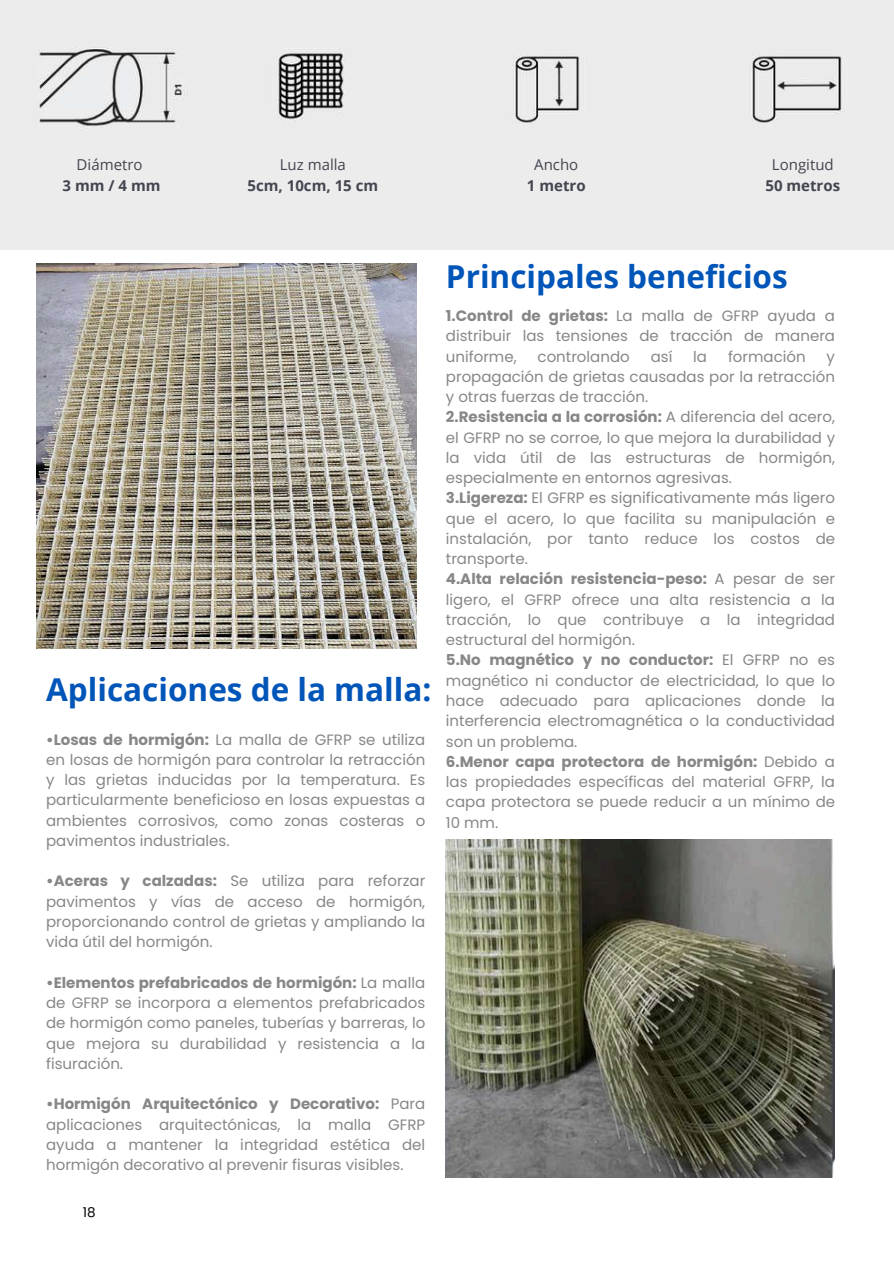
<style>
.page{position:relative;width:894px;height:1264px;background:#fff}
.page>*{position:absolute;margin:0;border:0;box-sizing:border-box;transform-origin:0 0}
.t1{font:700 31.5px "Open Sans";color:#0055b8}
.t2{font:15px/20.2px "Poppins";color:#878787;text-align:justify}
.t3{font:700 15px "Open Sans";color:#43454f}
.t4{font:15px "Open Sans";color:#43454f}
.t5{font:13.5px "Poppins";color:#000}
.s1{font-weight:700}
</style>
<div class="page">
<div style="left:0;top:0;width:893px;height:250px;background:#ececed"></div>
<img style="left:446px;top:839px;width:388px;height:338px">
<img style="left:38px;top:47px;width:804px;height:82px">
<img style="left:37px;top:263px;width:379px;height:385px">
<p class="t4" style="left:77px;top:154px;width:67px">Diámetro</p>
<p class="t3" style="left:63px;top:175px;width:99px">3mm/4mm</p>
<p class="t4" style="left:280px;top:154px;width:68px">Luz malla</p>
<p class="t3" style="left:247px;top:175px;width:132px">5cm, 10cm, 15 cm</p>
<p class="t4" style="left:534px;top:154px;width:46px">Ancho</p>
<p class="t3" style="left:527px;top:175px;width:60px">1 metro</p>
<p class="t4" style="left:771px;top:154px;width:63px">Longitud</p>
<p class="t3" style="left:765px;top:175px;width:76px">50 metros</p>
<h1 class="t1" style="left:46px;top:667px;width:387px">Aplicaciones de la malla:</h1>
<p class="t2" style="left:46px;top:729px;width:380px"><span class="s1">•Losas de hormigón:</span> La malla de GFRP se utiliza en losas de hormigón para controlar la retracción y las grietas inducidas por la temperatura. Es particularmente beneficioso en losas expuestas a ambientes corrosivos, como zonas costeras o pavimentos industriales.</p>
<p class="t2" style="left:46px;top:871px;width:380px"><span class="s1">•Aceras y calzadas:</span> Se utiliza para reforzar pavimentos y vías de acceso de hormigón, proporcionando control de grietas y ampliando la vida útil del hormigón.</p>
<p class="t2" style="left:46px;top:972px;width:380px"><span class="s1">•Elementos prefabricados de hormigón:</span> La malla de GFRP se incorpora a elementos prefabricados de hormigón como paneles, tuberías y barreras, lo que mejora su durabilidad y resistencia a la fisuración.</p>
<p class="t2" style="left:46px;top:1093px;width:380px"><span class="s1">•Hormigón Arquitectónico y Decorativo:</span> Para aplicaciones arquitectónicas, la malla GFRP ayuda a mantener la integridad estética del hormigón decorativo al prevenir fisuras visibles.</p>
<p class="t5" style="left:83px;top:1203px;width:14px">18</p>
<h1 class="t1" style="left:446px;top:254px;width:343px">Principales beneficios</h1>
<p class="t2" style="left:446px;top:306px;width:390px"><span class="s1">1.Control de grietas:</span> La malla de GFRP ayuda a distribuir las tensiones de tracción de manera uniforme,</p>
<p class="t2" style="left:537px;top:346px;width:94px">controlando</p>
<p class="t2" style="left:650px;top:346px;width:23px">así</p>
<p class="t2" style="left:693px;top:346px;width:15px">la</p>
<p class="t2" style="left:727px;top:346px;width:79px">formación</p>
<p class="t2" style="left:446px;top:346px;width:390px;text-align:left;text-indent:380px">y propagación de grietas causadas por la retracción y otras fuerzas de tracción.<br><span class="s1">2.Resistencia a la corrosión:</span> A diferencia del acero, el GFRP no se corroe, lo que mejora la durabilidad y la vida útil de las estructuras de hormigón, especialmente en entornos agresivas.<br><span class="s1">3.Ligereza:</span> El GFRP es significativamente más ligero que el acero, lo que facilita su manipulación e instalación, por tanto reduce los costos de transporte.<br><span class="s1">4.Alta relación resistencia-peso:</span> A pesar de ser ligero, el GFRP ofrece una alta resistencia a la tracción, lo que contribuye a la integridad estructural del hormigón.<br><span class="s1">5.No magnético y no conductor:</span> El GFRP no es magnético ni conductor de electricidad, lo que lo hace adecuado para aplicaciones donde la interferencia electromagnética o la conductividad son un problema.<br><span class="s1">6.Menor capa protectora de hormigón:</span> Debido a las propiedades específicas del material GFRP, la capa protectora se puede reducir a un mínimo de 10 mm.</p>
</div>
